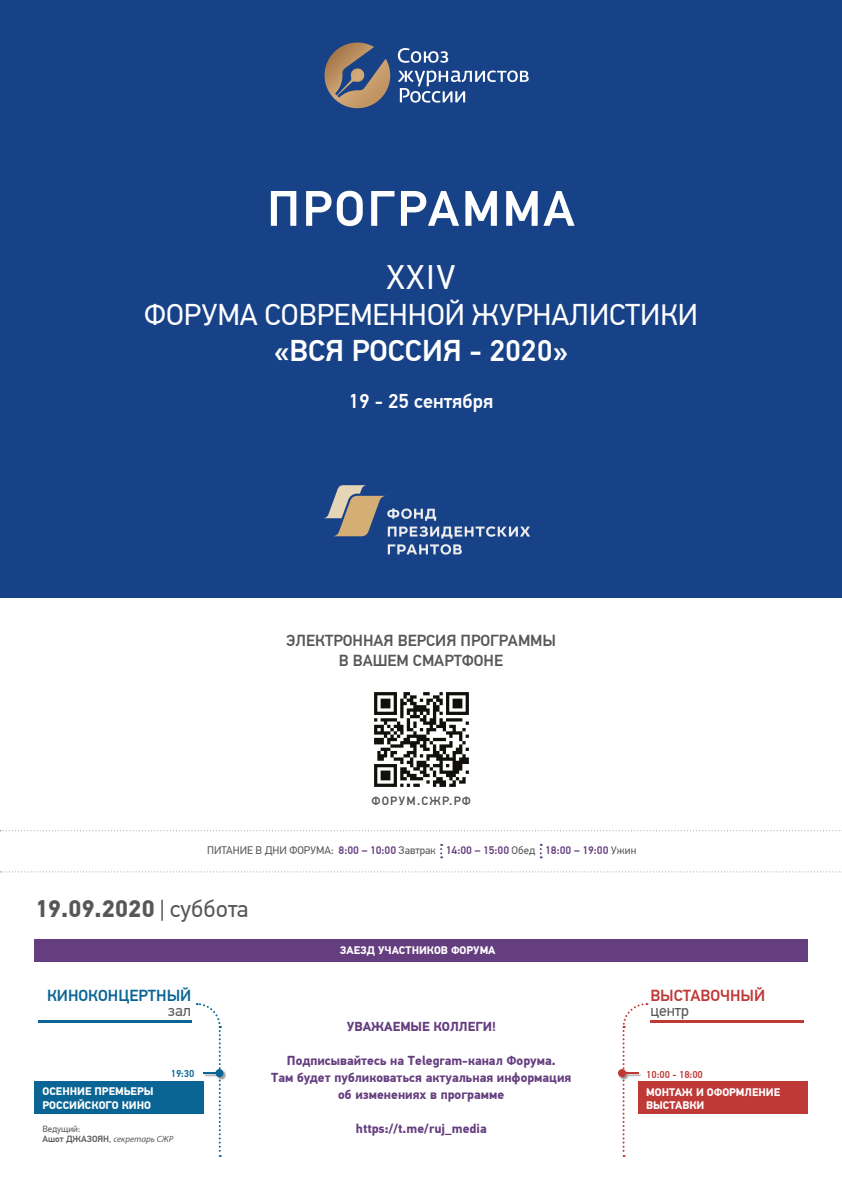
<style>
.page{position:relative;width:842px;height:1191px;background:#fff}
.page>*{position:absolute;margin:0;border:0;box-sizing:border-box;transform-origin:0 0}
.t1{font:500 50px "PF Din Text Pro";letter-spacing:.05em;color:#fff}
.t2{font:34px "PF Din Text Pro";color:#fff}
.t3{font:30px "PF Din Text Pro";color:#fff}
.t4{font:500 30px "PF Din Text Pro";color:#fff}
.t5{font:700 24px "PF Din Text Pro";color:#575756}
.t6{font:500 20px "PF Din Text Pro";color:#fff}
.t7{font:500 16px/19.2px "PF Din Text Pro";color:#575756;text-align:center}
.t8{font:500 16px "PF Din Text Pro";color:#0b6594}
.t9{font:500 16px "PF Din Text Pro";color:#bf3937}
.t10{font:16px "PF Din Text Pro";color:#575756}
.t11{font:700 13px/17px "PF Din Text Pro";color:#653e7f;text-align:center}
.t12{font:500 12px "PF Din Text Pro";letter-spacing:.1em;color:#575756}
.t13{font:700 11px/13.2px "PF Din Text Pro";color:#fff}
.t14{font:11px "PF Din Text Pro";color:#575756}
.t15{font:500 10px "PF Din Text Pro";color:#bf3937}
.t16{font:500 10px "PF Din Text Pro";color:#0b6594}
.t17{font:italic 9px "Myriad Pro";color:#575756}
.t18{font:9px "PF Din Text Pro";color:#575756}
.s1{font-weight:500;color:#653e7f}
.s2{font-weight:400}
.s3{font-family:"PF Din Text Pro";font-weight:500;font-style:normal}
.s4{font-family:"PF Din Text Pro";font-style:normal}
</style>
<div class="page">
<img style="left:374px;top:692px;width:95px;height:95px">
<svg style="left:0;top:830px;width:842px;height:1px"></svg>
<svg style="left:0;top:871px;width:842px;height:1px"></svg>
<hr style="left:38px;top:1020px;width:153px;height:3px;background:#0b6594">
<hr style="left:650px;top:1020px;width:153px;height:3px;background:#bf3937">
<div style="left:34px;top:939px;width:774px;height:22px;background:#653e7f"></div>
<div style="left:618px;top:1069px;width:23px;height:10px;background:#000;opacity:.4"></div>
<div style="left:203px;top:1069px;width:23px;height:10px;background:#000;opacity:.4"></div>
<div style="left:215px;top:1069px;width:8px;height:8px;background:#0b6594;border-radius:50%"></div>
<div style="left:34px;top:1081px;width:169px;height:32px;background:#0b6594"></div>
<div style="left:639px;top:1081px;width:169px;height:32px;background:#bf3937"></div>
<svg style="left:197px;top:1003px;width:25px;height:154px"></svg>
<svg style="left:620px;top:1003px;width:27px;height:154px"></svg>
<div style="left:0;top:0;width:842px;height:597px;background:#184287"></div>
<svg style="left:398px;top:48px;width:131px;height:55px"></svg>
<svg style="left:327px;top:43px;width:29px;height:20px"></svg>
<svg style="left:440px;top:844px;width:2px;height:14px"></svg>
<svg style="left:540px;top:844px;width:2px;height:14px"></svg>
<svg style="left:324px;top:485px;width:206px;height:53px"></svg>
<svg style="left:388px;top:544px;width:74px;height:10px"></svg>
<h1 class="t1" style="left:267px;top:179px;width:309px">ПРОГРАММА</h1>
<h2 class="t2" style="left:387px;top:257px;width:70px">XXIV</h2>
<h3 class="t3" style="left:144px;top:297px;width:555px">ФОРУМА СОВРЕМЕННОЙ ЖУРНАЛИСТИКИ</h3>
<h3 class="t4" style="left:274px;top:333px;width:296px">«ВСЯ РОССИЯ - 2020»</h3>
<h3 class="t6" style="left:349px;top:389px;width:146px">19 - 25 сентября</h3>
<p class="t7" style="left:286px;top:631px;width:271px">ЭЛЕКТРОННАЯ ВЕРСИЯ ПРОГРАММЫ<br>В ВАШЕМ СМАРТФОНЕ</p>
<p class="t12" style="left:371px;top:794px;width:101px">ФОРУМ.СЖР.РФ</p>
<p class="t14" style="left:207px;top:843px;width:431px">ПИТАНИЕ В ДНИ ФОРУМА: <span class="s1">8:00 – 10:00</span> Завтрак <span class="s1">14:00 – 15:00</span> Обед <span class="s1">18:00 – 19:00</span> Ужин</p>
<h3 class="t5" style="left:35px;top:894px;width:215px">19.09.2020 <span class="s2">| суббота</span></h3>
<p class="t8" style="left:47px;top:985px;width:146px">КИНОКОНЦЕРТНЫЙ</p>
<p class="t10" style="left:168px;top:1001px;width:25px">зал</p>
<p class="t16" style="left:171px;top:1067px;width:25px">19:30</p>
<p class="t13" style="left:43px;top:1085px;width:112px">ОСЕННИЕ ПРЕМЬЕРЫ<br>РОССИЙСКОГО КИНО</p>
<p class="t18" style="left:43px;top:1123px;width:39px">Ведущий:</p>
<p class="t17" style="left:43px;top:1133px;width:132px"><span class="s3">Ашот ДЖАЗОЯН</span><span class="s4">,</span> секретарь СЖР</p>
<p class="t13" style="left:340px;top:944px;width:157px">ЗАЕЗД УЧАСТНИКОВ ФОРУМА</p>
<p class="t11" style="left:347px;top:1018px;width:151px">УВАЖАЕМЫЕ КОЛЛЕГИ!</p>
<p class="t11" style="left:271px;top:1052px;width:302px">Подписывайтесь на Telegram-канал Форума.<br>Там будет публиковаться актуальная информация об изменениях в программе</p>
<p class="t11" style="left:356px;top:1120px;width:132px">https://t.me/ruj_media</p>
<p class="t9" style="left:650px;top:985px;width:116px">ВЫСТАВОЧНЫЙ</p>
<p class="t10" style="left:650px;top:1001px;width:40px">центр</p>
<p class="t15" style="left:646px;top:1068px;width:58px">10:00 - 18:00</p>
<p class="t13" style="left:646px;top:1085px;width:135px">МОНТАЖ И ОФОРМЛЕНИЕ<br>ВЫСТАВКИ</p>
</div>
